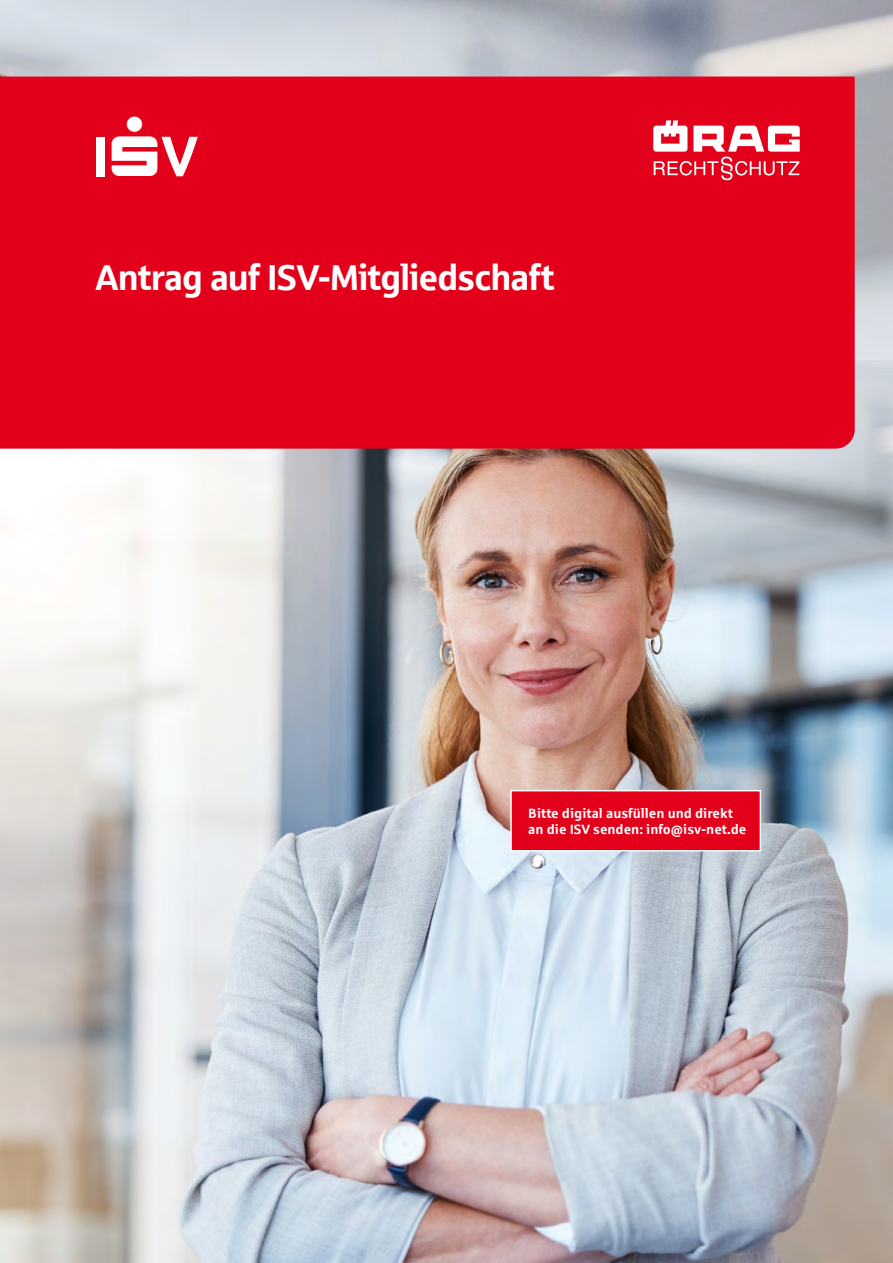
<style>
.page{position:relative;width:893px;height:1263px;background:#fff}
.page>*{position:absolute;margin:0;border:0;box-sizing:border-box;transform-origin:0 0}
.head{font:700 56.85px "Sparkasse Rg";color:#fff}
.White___HEAD{font:36px "Sparkasse Head";color:#fff}
.White___COPY{font:700 13.5px/16.2px "Sparkasse Rg";color:#fff}
</style>
<div class="page">
<img style="left:0;top:0;width:893px;height:360px">
<img style="left:0;top:360px;width:893px;height:903px">
<div style="left:0;top:77px;width:855px;height:372px;background:#e2001a"></div>
<svg style="left:653px;top:120px;width:147px;height:60px"></svg>
<div style="left:510px;top:790px;width:251px;height:61px;background:#e2001a;border:2px solid #fff"></div>
<div style="left:112px;top:116px;width:46px;height:60px;background:#e2001a"></div>
<p class="head" style="left:91px;top:120px;width:109px">I V</p>
<p class="White___HEAD" style="left:95px;top:255px;width:461px">Antrag auf ISV-Mitgliedschaft</p>
<p class="White___COPY" style="left:528px;top:804px;width:220px">Bitte digital ausfüllen und direkt an die ISV senden: info@isv-net.de</p>
</div>
